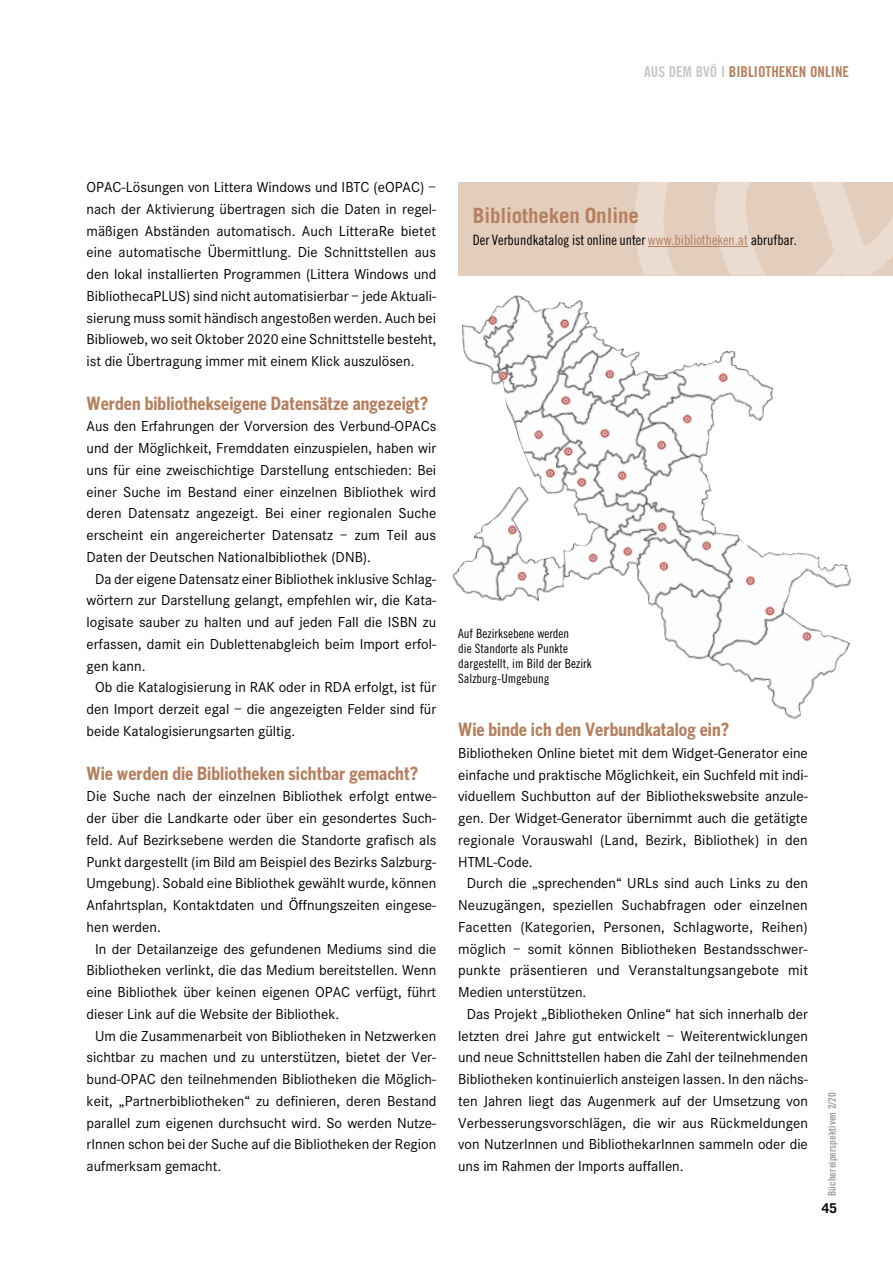
<style>
.page{position:relative;width:893px;height:1263px;background:#fff}
.page>*{position:absolute;margin:0;border:0;box-sizing:border-box;transform-origin:0 0}
.t1{font:700 21px "Trade Gothic";letter-spacing:-.005em;color:#b6805f}
.t2{font:700 condensed 18px "Benton Gothic";color:#b6805f}
.t3{font:15px/21.8px "Corporate S";color:#000;text-align:justify}
.t4{font:15px "Trade Gothic Bold Cond Twenty";color:#b6805f}
.t5{font:14.25px "Trade Gothic Cond Eighteen";letter-spacing:-.005em;color:#000}
.t6{font:700 13.5px "Trade Gothic";color:#000}
.t7{font:12.75px/15px "Trade Gothic Cond Eighteen";color:#000}
.t8{font:10.5px "Trade Gothic Bold Cond Twenty";color:#9d9fa2}
.s1{color:#c7c8ca}
.s2{color:#b6805f}
</style>
<div class="page">
<div style="left:458px;top:182px;width:435px;height:93px;background:#e3cdbd"></div>
<img style="left:635px;top:182px;width:258px;height:93px">
<hr style="left:648px;top:246px;width:100px;height:1px;background:#b6805f">
<img style="left:453px;top:305px;width:378px;height:415px">
<p class="t4" style="left:644px;top:62px;width:206px"><span class="s1">AUS DEM BVÖ I</span> BIBLIOTHEKEN ONLINE</p>
<p class="t3" style="left:87px;top:177px;width:351px">OPAC-Lösungen von Littera Windows und IBTC (eOPAC) – nach der Aktivierung übertragen sich die Daten in regel&shy;mäßigen Abständen automatisch. Auch LitteraRe bietet eine automatische Übermittlung. Die Schnittstellen aus den lokal installierten Programmen (Littera Windows und BibliothecaPLUS) sind nicht automatisierbar – jede Aktuali&shy;sierung muss somit händisch angestoßen werden. Auch bei Biblioweb, wo seit Oktober 2020 eine Schnittstelle besteht, ist die Übertragung immer mit einem Klick auszulösen.</p>
<p class="t2" style="left:87px;top:392px;width:343px">Werden bibliothekseigene Datensätze angezeigt?</p>
<p class="t3" style="left:87px;top:416px;width:351px">Aus den Erfahrungen der Vorversion des Verbund-OPACs</p>
<p class="t3" style="left:87px;top:438px;width:351px">und der Möglichkeit, Fremddaten einzuspielen, haben wir</p>
<p class="t3" style="left:87px;top:459px;width:351px">uns für eine zweischichtige Darstellung entschieden: Bei</p>
<p class="t3" style="left:87px;top:481px;width:351px">einer Suche im Bestand einer einzelnen Bibliothek wird</p>
<p class="t3" style="left:87px;top:503px;width:351px">deren Datensatz angezeigt. Bei einer regionalen Suche</p>
<p class="t3" style="left:87px;top:525px;width:351px">erscheint ein angereicherter Datensatz – zum Teil aus</p>
<p class="t3" style="left:87px;top:546px;width:286px">Daten der Deutschen Nationalbibliothek (DNB).</p>
<p class="t3" style="left:95px;top:568px;width:343px">Da der eigene Datensatz einer Bibliothek inklusive Schlag-</p>
<p class="t3" style="left:87px;top:590px;width:351px">wörtern zur Darstellung gelangt, empfehlen wir, die Kata-</p>
<p class="t3" style="left:87px;top:612px;width:351px">logisate sauber zu halten und auf jeden Fall die ISBN zu</p>
<p class="t3" style="left:87px;top:633px;width:351px">erfassen, damit ein Dublettenabgleich beim Import erfol-</p>
<p class="t3" style="left:87px;top:655px;width:60px">gen kann.</p>
<p class="t3" style="left:95px;top:677px;width:343px">Ob die Katalogisierung in RAK oder in RDA erfolgt, ist für</p>
<p class="t3" style="left:87px;top:699px;width:351px">den Import derzeit egal – die angezeigten Felder sind für</p>
<p class="t3" style="left:87px;top:720px;width:210px">beide Katalogisierungsarten gültig.</p>
<p class="t2" style="left:87px;top:762px;width:333px">Wie werden die Bibliotheken sichtbar gemacht?</p>
<p class="t3" style="left:87px;top:786px;width:351px">Die Suche nach der einzelnen Bibliothek erfolgt entwe-</p>
<p class="t3" style="left:87px;top:807px;width:351px">der über die Landkarte oder über ein gesondertes Such-</p>
<p class="t3" style="left:87px;top:829px;width:351px">feld. Auf Bezirksebene werden die Standorte grafisch als</p>
<p class="t3" style="left:87px;top:851px;width:351px">Punkt dargestellt (im Bild am Beispiel des Bezirks Salzburg-</p>
<p class="t3" style="left:87px;top:873px;width:351px">Umgebung). Sobald eine Bibliothek gewählt wurde, können</p>
<p class="t3" style="left:87px;top:894px;width:351px">Anfahrtsplan, Kontaktdaten und Öffnungszeiten eingese-</p>
<p class="t3" style="left:87px;top:916px;width:76px">hen werden.</p>
<p class="t3" style="left:95px;top:938px;width:343px">In der Detailanzeige des gefundenen Mediums sind die</p>
<p class="t3" style="left:87px;top:960px;width:351px">Bibliotheken verlinkt, die das Medium bereitstellen. Wenn</p>
<p class="t3" style="left:87px;top:981px;width:351px">eine Bibliothek über keinen eigenen OPAC verfügt, führt</p>
<p class="t3" style="left:87px;top:1003px;width:254px">dieser Link auf die Website der Bibliothek.</p>
<p class="t3" style="left:95px;top:1025px;width:343px">Um die Zusammenarbeit von Bibliotheken in Netzwerken</p>
<p class="t3" style="left:87px;top:1047px;width:351px">sichtbar zu machen und zu unterstützen, bietet der Ver-</p>
<p class="t3" style="left:87px;top:1068px;width:351px">bund-OPAC den teilnehmenden Bibliotheken die Möglich-</p>
<p class="t3" style="left:87px;top:1090px;width:352px">keit, „Partnerbibliotheken“ zu definieren, deren Bestand</p>
<p class="t3" style="left:87px;top:1112px;width:351px">parallel zum eigenen durchsucht wird. So werden Nutze-</p>
<p class="t3" style="left:87px;top:1134px;width:351px">rInnen schon bei der Suche auf die Bibliotheken der Region</p>
<p class="t3" style="left:87px;top:1155px;width:136px">aufmerksam gemacht.</p>
<h1 class="t1" style="left:473px;top:202px;width:168px">Bibliotheken Online</h1>
<p class="t5" style="left:473px;top:232px;width:326px">Der Verbundkatalog ist online unter <span class="s2">www.bibliotheken.at</span> abrufbar.</p>
<p class="t7" style="left:458px;top:626px;width:135px">Auf Bezirksebene werden<br>die Standorte als Punkte dargestellt, im Bild der Bezirk<br>Salzburg-Umgebung</p>
<p class="t2" style="left:458px;top:718px;width:272px">Wie binde ich den Verbundkatalog ein?</p>
<p class="t3" style="left:458px;top:742px;width:351px">Bibliotheken Online bietet mit dem Widget-Generator eine</p>
<p class="t3" style="left:458px;top:764px;width:351px">einfache und praktische Möglichkeit, ein Suchfeld mit indi-</p>
<p class="t3" style="left:458px;top:786px;width:351px">viduellem Suchbutton auf der Bibliothekswebsite anzule-</p>
<p class="t3" style="left:458px;top:807px;width:351px">gen. Der Widget-Generator übernimmt auch die getätigte</p>
<p class="t3" style="left:458px;top:829px;width:351px">regionale Vorauswahl (Land, Bezirk, Bibliothek) in den</p>
<p class="t3" style="left:458px;top:851px;width:76px">HTML-Code.</p>
<p class="t3" style="left:467px;top:873px;width:343px">Durch die „sprechenden“ URLs sind auch Links zu den</p>
<p class="t3" style="left:458px;top:894px;width:351px">Neuzugängen, speziellen Suchabfragen oder einzelnen</p>
<p class="t3" style="left:458px;top:916px;width:351px">Facetten (Kategorien, Personen, Schlagworte, Reihen)</p>
<p class="t3" style="left:458px;top:938px;width:351px">möglich – somit können Bibliotheken Bestandsschwer-</p>
<p class="t3" style="left:458px;top:960px;width:351px">punkte präsentieren und Veranstaltungsangebote mit</p>
<p class="t3" style="left:458px;top:981px;width:130px">Medien unterstützen.</p>
<p class="t3" style="left:467px;top:1003px;width:343px">Das Projekt „Bibliotheken Online“ hat sich innerhalb der</p>
<p class="t3" style="left:458px;top:1025px;width:351px">letzten drei Jahre gut entwickelt – Weiterentwicklungen</p>
<p class="t3" style="left:458px;top:1047px;width:351px">und neue Schnittstellen haben die Zahl der teilnehmenden</p>
<p class="t3" style="left:458px;top:1068px;width:351px">Bibliotheken kontinuierlich ansteigen lassen. In den nächs-</p>
<p class="t3" style="left:458px;top:1090px;width:351px">ten Jahren liegt das Augenmerk auf der Umsetzung von</p>
<p class="t3" style="left:458px;top:1112px;width:351px">Verbesserungsvorschlägen, die wir aus Rückmeldungen</p>
<p class="t3" style="left:458px;top:1134px;width:351px">von NutzerInnen und BibliothekarInnen sammeln oder die</p>
<p class="t3" style="left:458px;top:1155px;width:227px">uns im Rahmen der Imports auffallen.</p>
<p class="t8" style="left:826px;top:1196px;width:105px;rotate:-90deg">Büchereiperspektiven 2/20</p>
<p class="t6" style="left:822px;top:1199px;width:17px">45</p>
</div>
